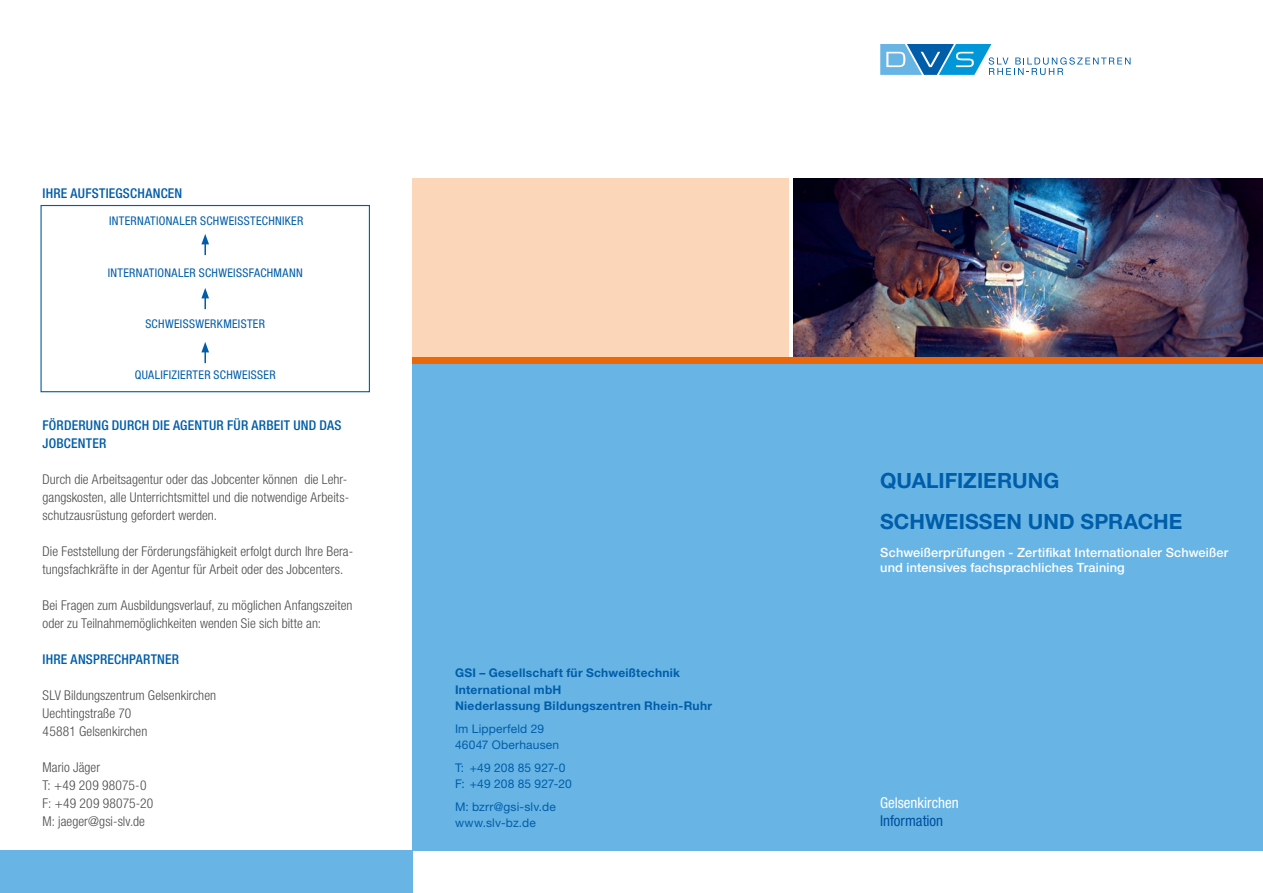
<style>
.page{position:relative;width:1263px;height:893px;background:#fff}
.page>*{position:absolute;margin:0;border:0;box-sizing:border-box;transform-origin:0 0}
.t1{font:700 21px/41.5px "Helvetica Neue LT Std";letter-spacing:.005em;color:#005da9}
.t2{font:condensed 15px "Helvetica Neue LT Std";color:#fff}
.t3{font:condensed 15px "Helvetica Neue LT Std";color:#004f9f}
.t4{font:300 condensed 13.5px/18px "Helvetica Neue LT Std";letter-spacing:.005em;color:#4b4b4a}
.t5{font:500 condensed 13.5px/18px "Helvetica Neue LT Std";letter-spacing:.015em;color:#005da9}
.t6{font:500 12.75px/15.3px "Helvetica Neue LT Std";letter-spacing:.015em;color:#fff}
.t7{font:condensed 12px "Helvetica Neue LT Std";letter-spacing:.025em;color:#005da9}
.t8{font:12px/16.5px "Helvetica Neue LT Std";letter-spacing:.015em;color:#005da9}
.t9{font:700 12px/16.5px "Helvetica Neue LT Std";letter-spacing:.025em;color:#005da9}
</style>
<div class="page">
<img style="left:793px;top:179px;width:470px;height:178px">
<div style="left:412px;top:357px;width:851px;height:493px;background:#68b5e5"></div>
<div style="left:412px;top:179px;width:377px;height:178px;background:#fcd6b8"></div>
<div style="left:0;top:850px;width:412px;height:43px;background:#68b5e5"></div>
<svg style="left:880px;top:44px;width:250px;height:31px"></svg>
<div style="left:412px;top:357px;width:851px;height:7px;background:#ec6708"></div>
<svg style="left:201px;top:342px;width:8px;height:21px"></svg>
<svg style="left:201px;top:288px;width:8px;height:21px"></svg>
<svg style="left:201px;top:234px;width:8px;height:21px"></svg>
<div style="left:40px;top:205px;width:330px;height:187px;border:1px solid #005da9"></div>
<p class="t5" style="left:43px;top:184px;width:141px">IHRE AUFSTIEGSCHANCEN</p>
<p class="t7" style="left:109px;top:214px;width:196px">INTERNATIONALER SCHWEISSTECHNIKER</p>
<p class="t7" style="left:108px;top:265px;width:196px">INTERNATIONALER SCHWEISSFACHMANN</p>
<p class="t7" style="left:145px;top:317px;width:121px">SCHWEISSWERKMEISTER</p>
<p class="t7" style="left:135px;top:368px;width:142px">QUALIFIZIERTER SCHWEISSER</p>
<p class="t5" style="left:43px;top:416px;width:300px">FÖRDERUNG DURCH DIE AGENTUR FÜR ARBEIT UND DAS<br>JOBCENTER</p>
<p class="t4" style="left:43px;top:470px;width:308px">Durch die Arbeitsagentur oder das Jobcenter können die Lehr&shy;gangskosten, alle Unterrichtsmittel und die notwendige Arbeits&shy;schutzausrüstung gefordert werden.</p>
<p class="t4" style="left:43px;top:542px;width:312px">Die Feststellung der Förderungsfähigkeit erfolgt durch lhre Bera&shy;tungsfachkräfte in der Agentur für Arbeit oder des Jobcenters.</p>
<p class="t4" style="left:43px;top:596px;width:311px">Bei Fragen zum Ausbildungsverlauf, zu möglichen Anfangszeiten oder zu Teilnahmemöglichkeiten wenden Sie sich bitte an:</p>
<p class="t5" style="left:43px;top:650px;width:138px">IHRE ANSPRECHPARTNER</p>
<p class="t4" style="left:43px;top:686px;width:175px">SLV Bildungszentrum Gelsenkirchen<br>Uechtingstraße 70<br>45881 Gelsenkirchen</p>
<p class="t4" style="left:43px;top:758px;width:112px">Mario Jäger<br>T: +49 209 98075-0<br>F: +49 209 98075-20<br>M: jaeger@gsi-slv.de</p>
<p class="t9" style="left:455px;top:664px;width:259px">GSI – Gesellschaft für Schweißtechnik<br>International mbH<br>Niederlassung Bildungszentren Rhein-Ruhr</p>
<p class="t8" style="left:455px;top:720px;width:106px">Im Lipperfeld 29<br>46047 Oberhausen</p>
<p class="t8" style="left:455px;top:759px;width:118px">T: +49 208 85 927-0<br>F: +49 208 85 927-20</p>
<p class="t8" style="left:455px;top:798px;width:102px">M: bzrr@gsi-slv.de www.slv-bz.de</p>
<h1 class="t1" style="left:880px;top:459px;width:304px">QUALIFIZIERUNG<br>SCHWEISSEN UND SPRACHE</h1>
<p class="t6" style="left:880px;top:545px;width:350px">Schweißerprüfungen - Zertifikat Internationaler Schweißer und intensives fachsprachliches Training</p>
<p class="t2" style="left:880px;top:794px;width:80px">Gelsenkirchen</p>
<p class="t3" style="left:880px;top:812px;width:65px">Information</p>
</div>
